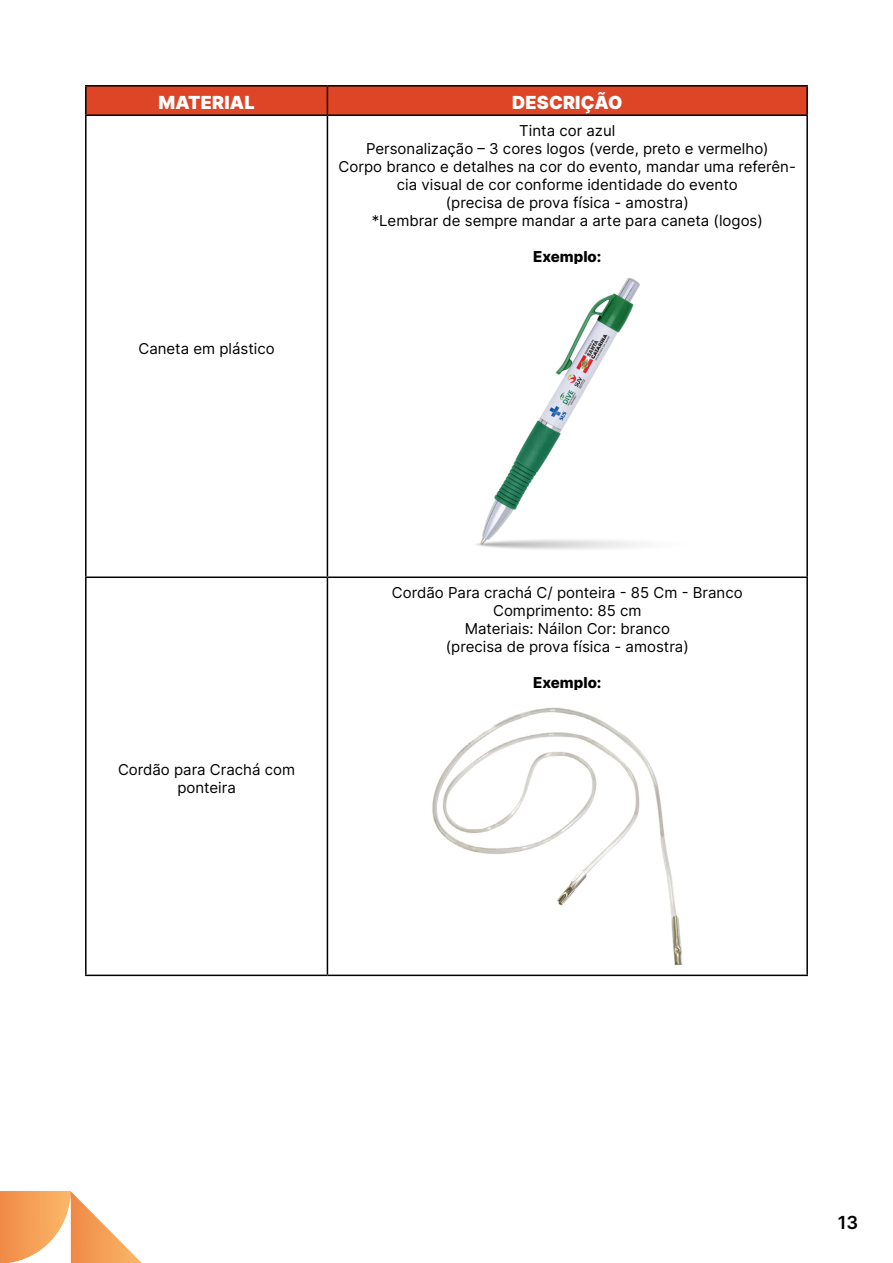
<style>
.page{position:relative;width:893px;height:1263px;background:#fff}
.page>*{position:absolute;margin:0;border:0;box-sizing:border-box;transform-origin:0 0}
.t1{font:900 18px "Inter";letter-spacing:.01em;color:#fff}
.t2{font:600 18px "Inter";color:#000}
.t3{font:15px/18px "Inter";color:#000;text-align:center}
.t4{font:800 15px "Inter";color:#000}
</style>
<div class="page">
<hr style="left:85px;top:85px;width:242px;height:2px;background:#000">
<hr style="left:85px;top:87px;width:2px;height:27px;background:#000">
<hr style="left:327px;top:85px;width:481px;height:2px;background:#000">
<div style="left:86px;top:86px;width:721px;height:28px;background:#de4527"></div>
<hr style="left:806px;top:87px;width:2px;height:27px;background:#000">
<hr style="left:85px;top:114px;width:242px;height:2px;background:#000">
<hr style="left:85px;top:116px;width:2px;height:460px;background:#000">
<hr style="left:327px;top:114px;width:481px;height:2px;background:#000">
<hr style="left:327px;top:116px;width:1px;height:460px;background:#000">
<hr style="left:806px;top:116px;width:2px;height:460px;background:#000">
<hr style="left:85px;top:576px;width:242px;height:2px;background:#000">
<hr style="left:85px;top:578px;width:2px;height:396px;background:#000">
<hr style="left:327px;top:576px;width:481px;height:2px;background:#000">
<hr style="left:327px;top:578px;width:1px;height:396px;background:#000">
<hr style="left:806px;top:578px;width:2px;height:396px;background:#000">
<hr style="left:85px;top:974px;width:242px;height:2px;background:#000">
<hr style="left:327px;top:974px;width:481px;height:2px;background:#000">
<img style="left:476px;top:277px;width:164px;height:273px">
<img style="left:432px;top:707px;width:251px;height:259px">
<img style="left:0;top:1191px;width:142px;height:72px">
<p class="t1" style="left:158px;top:90px;width:98px">MATERIAL</p>
<p class="t1" style="left:512px;top:90px;width:112px">DESCRIÇÃO</p>
<p class="t3" style="left:138px;top:339px;width:138px">Caneta em plástico</p>
<p class="t3" style="left:339px;top:121px;width:459px">Tinta cor azul<br>Personalização – 3 cores logos (verde, preto e vermelho)<br>Corpo branco e detalhes na cor do evento, mandar uma referên&shy;cia visual de cor conforme identidade do evento<br>(precisa de prova física - amostra)<br>*Lembrar de sempre mandar a arte para caneta (logos)</p>
<p class="t4" style="left:533px;top:245px;width:70px">Exemplo:</p>
<p class="t3" style="left:118px;top:760px;width:179px">Cordão para Crachá com ponteira</p>
<p class="t3" style="left:392px;top:583px;width:352px">Cordão Para crachá C/ ponteira - 85 Cm - Branco<br>Comprimento: 85 cm<br>Materiais: Náilon Cor: branco<br>(precisa de prova física - amostra)</p>
<p class="t4" style="left:533px;top:671px;width:70px">Exemplo:</p>
<p class="t2" style="left:838px;top:1209px;width:22px">13</p>
</div>
